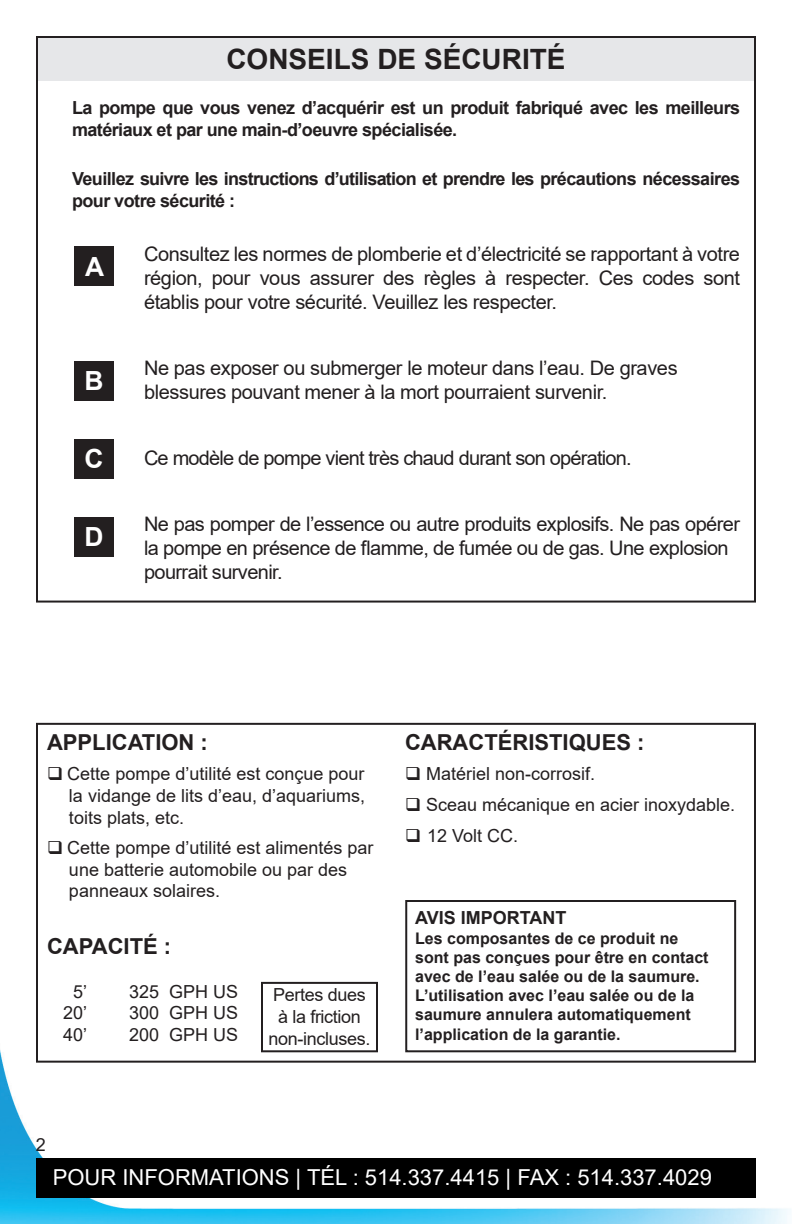
<style>
.page{position:relative;width:792px;height:1224px;background:#fff}
.page>*{position:absolute;margin:0;border:0;box-sizing:border-box;transform-origin:0 0}
.t1{font:700 28px "Arial";color:#231f20}
.t2{font:700 26.4px "Arial";color:#fff}
.t3{font:22px "Arial";color:#fff}
.Style_de_paragraphe_2{font:700 22px "Arial";color:#231f20}
.t4{font:20px/24px "Arial";letter-spacing:-.03em;color:#231f20}
.Style_de_paragraphe_4{font:18px/21.6px "Arial";color:#231f20;text-align:justify}
.t5{font:700 18px/21.6px "Arial";letter-spacing:-.03em;color:#231f20}
.Style_de_paragraphe_4-2{font:18px/21.6px "Arial";letter-spacing:-.02em;color:#231f20;text-align:center}
.Style_de_paragraphe_2-2{font:18px "Arial";color:#231f20}
.t6{font:700 18px "Arial";color:#231f20}
.t7{font:700 16px/19.2px "Arial";color:#231f20}
</style>
<div class="page">
<img style="left:0;top:1044px;width:788px;height:180px">
<div style="left:36px;top:1159px;width:720px;height:39px;background:#000"></div>
<div style="left:36px;top:38px;width:718px;height:43px;background:#e6e7e9"></div>
<div style="left:74px;top:247px;width:40px;height:39px;background:#231f20"></div>
<div style="left:74px;top:361px;width:40px;height:39px;background:#231f20"></div>
<div style="left:74px;top:439px;width:40px;height:39px;background:#231f20"></div>
<div style="left:74px;top:517px;width:40px;height:39px;background:#231f20"></div>
<div style="left:36px;top:723px;width:720px;height:340px;border:2px solid #231f20"></div>
<div style="left:261px;top:982px;width:117px;height:70px;border:2px solid #231f20"></div>
<div style="left:405px;top:900px;width:331px;height:152px;border:2px solid #231f20"></div>
<p class="t1" style="left:226px;top:39px;width:341px">CONSEILS DE SÉCURITÉ</p>
<p class="t5" style="left:72px;top:97px;width:670px">La pompe que vous venez d’acquérir est un produit fabriqué avec les meilleurs matériaux et par une main-d’oeuvre spécialisée.</p>
<p class="t5" style="left:72px;top:168px;width:670px">Veuillez suivre les instructions d’utilisation et prendre les précautions nécessaires pour votre sécurité :</p>
<p class="t4" style="left:144px;top:242px;width:598px;text-align:justify">Consultez les normes de plomberie et d’électricité se rapportant à votre région, pour vous assurer des règles à respecter. Ces codes sont établis pour votre sécurité. Veuillez les respecter.</p>
<p class="t2" style="left:85px;top:248px;width:21px">A</p>
<p class="t2" style="left:85px;top:362px;width:21px">B</p>
<p class="t2" style="left:85px;top:440px;width:21px">C</p>
<p class="t2" style="left:85px;top:518px;width:21px">D</p>
<p class="t4" style="left:144px;top:356px;width:535px">Ne pas exposer ou submerger le moteur dans l’eau. De graves blessures pouvant mener à la mort pourraient survenir.</p>
<p class="t4" style="left:144px;top:446px;width:489px">Ce modèle de pompe vient très chaud durant son opération.</p>
<p class="t4" style="left:144px;top:512px;width:598px">Ne pas pomper de l’essence ou autre produits explosifs. Ne pas opérer la pompe en présence de flamme, de fumée ou de gas. Une explosion pourrait survenir.</p>
<p class="Style_de_paragraphe_2" style="left:47px;top:727px;width:162px">APPLICATION :</p>
<p class="Style_de_paragraphe_4" style="left:69px;top:763px;width:298px;text-indent:-22px">❑ Cette pompe d’utilité est conçue pour la vidange de lits d’eau, d’aquariums, toits plats, etc.</p>
<p class="Style_de_paragraphe_4" style="left:69px;top:837px;width:306px;text-align:left;text-indent:-22px">❑ Cette pompe d’utilité est alimentés par une batterie automobile ou par des panneaux solaires.</p>
<p class="Style_de_paragraphe_2" style="left:47px;top:931px;width:126px">CAPACITÉ :</p>
<p class="Style_de_paragraphe_2-2" style="left:73px;top:979px;width:16px">5’</p>
<p class="Style_de_paragraphe_2-2" style="left:129px;top:979px;width:111px">325 GPH US</p>
<p class="Style_de_paragraphe_2-2" style="left:63px;top:1001px;width:26px">20’</p>
<p class="Style_de_paragraphe_2-2" style="left:129px;top:1001px;width:111px">300 GPH US</p>
<p class="Style_de_paragraphe_2-2" style="left:63px;top:1022px;width:26px">40’</p>
<p class="Style_de_paragraphe_2-2" style="left:129px;top:1022px;width:111px">200 GPH US</p>
<p class="Style_de_paragraphe_4-2" style="left:269px;top:984px;width:103px">Pertes dues à la friction non-incluses.</p>
<p class="Style_de_paragraphe_2" style="left:405px;top:727px;width:241px">CARACTÉRISTIQUES :</p>
<p class="Style_de_paragraphe_4" style="left:405px;top:763px;width:192px">❑ Matériel non-corrosif.</p>
<p class="Style_de_paragraphe_4" style="left:405px;top:794px;width:332px">❑ Sceau mécanique en acier inoxydable.</p>
<p class="Style_de_paragraphe_4" style="left:405px;top:824px;width:115px">❑ 12 Volt CC.</p>
<p class="t6" style="left:415px;top:905px;width:153px">AVIS IMPORTANT</p>
<p class="t7" style="left:415px;top:929px;width:295px">Les composantes de ce produit ne sont pas conçues pour être en contact avec de l’eau salée ou de la saumure.<br>L’utilisation avec l’eau salée ou de la saumure annulera automatiquement l’application de la garantie.</p>
<p class="Style_de_paragraphe_4" style="left:36px;top:1134px;width:12px">2</p>
<p class="t3" style="left:53px;top:1162px;width:661px">POUR INFORMATIONS | TÉL : 514.337.4415 | FAX : 514.337.4029</p>
</div>
